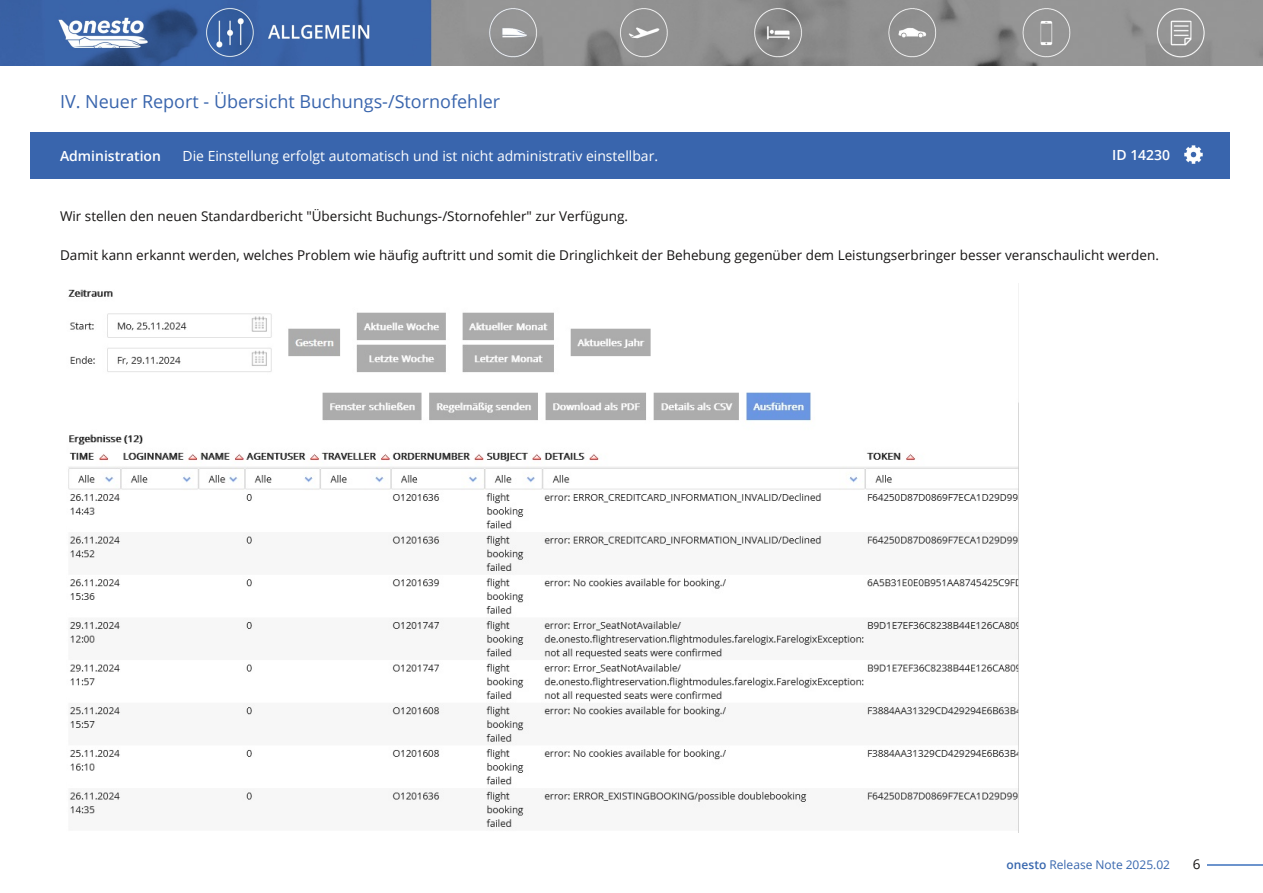
<style>
.page{position:relative;width:1263px;height:893px;background:#fff}
.page>*{position:absolute;margin:0;border:0;box-sizing:border-box;transform-origin:0 0}
.t1{font:18px "Open Sans";color:#3965ad}
.t2{font:13.95px "Open Sans";color:#fff}
.t3{font:600 13.95px "Open Sans";color:#fff}
.t4{font:13.5px "Open Sans";color:#161413}
.t5{font:12px "Open Sans";color:#3867ae}
.s1{font-weight:600}
</style>
<div class="page">
<hr style="left:1207px;top:864px;width:56px;height:2px;background:#6c94cd">
<div style="left:30px;top:132px;width:1199px;height:47px;background:#3965ad"></div>
<img style="left:1184px;top:145px;width:18px;height:19px">
<img style="left:0;top:0;width:1263px;height:65px">
<img style="left:68px;top:284px;width:951px;height:549px">
<h1 class="t1" style="left:60px;top:89px;width:442px">IV. Neuer Report - Übersicht Buchungs-/Stornofehler</h1>
<p class="t3" style="left:60px;top:146px;width:103px">Administration</p>
<p class="t2" style="left:182px;top:146px;width:477px">Die Einstellung erfolgt automatisch und ist nicht administrativ einstellbar.</p>
<p class="t3" style="left:1112px;top:145px;width:59px">ID 14230</p>
<p class="t4" style="left:60px;top:207px;width:569px">Wir stellen den neuen Standardbericht "Übersicht Buchungs-/Stornofehler" zur Verfügung.</p>
<p class="t4" style="left:60px;top:246px;width:1100px">Damit kann erkannt werden, welches Problem wie häufig auftritt und somit die Dringlichkeit der Behebung gegenüber dem Leistungserbringer besser veranschaulicht werden.</p>
<p class="t5" style="left:1006px;top:856px;width:165px"><span class="s1">onesto</span> Release Note 2025.02</p>
<p class="t4" style="left:1193px;top:855px;width:9px">6</p>
</div>
